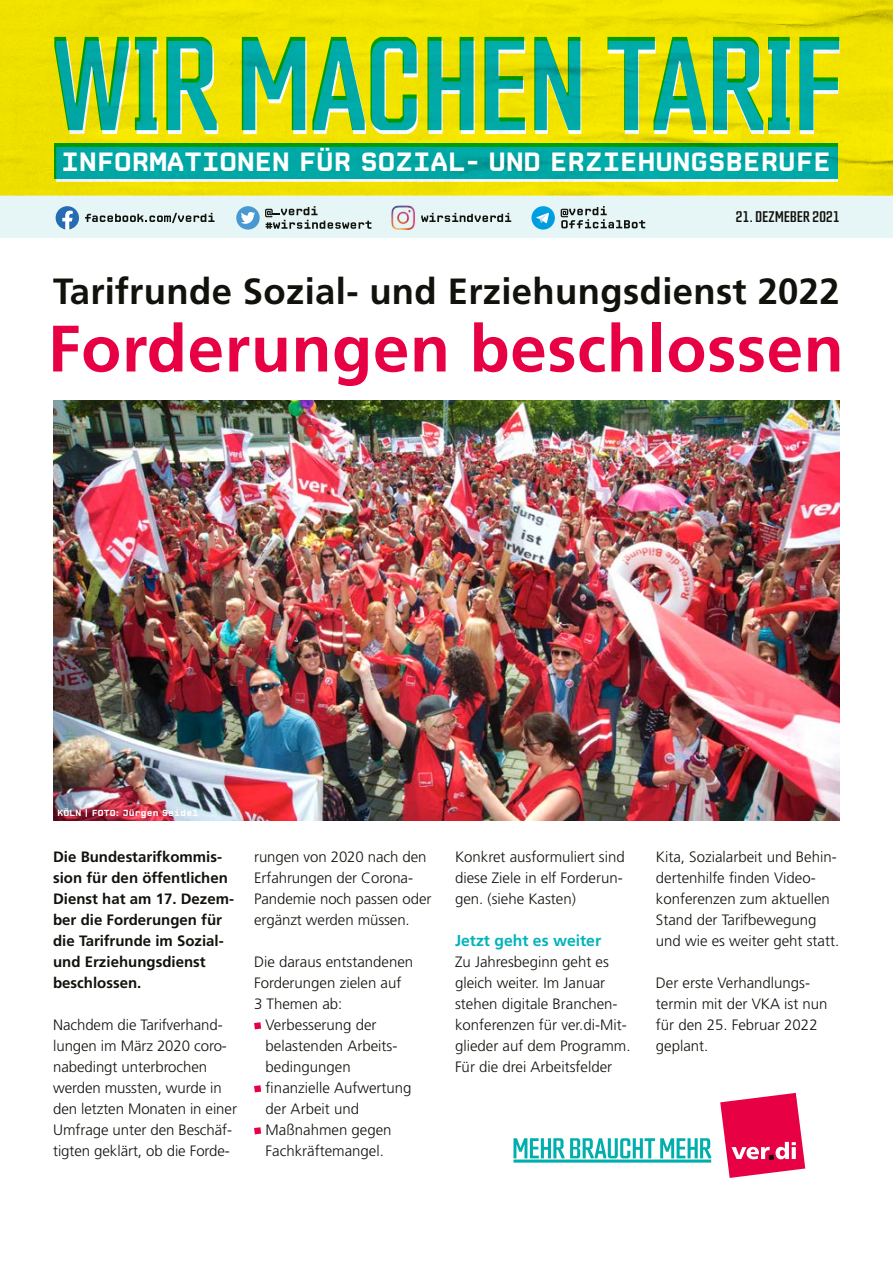
<style>
.page{position:relative;width:893px;height:1263px;background:#fff}
.page>*{position:absolute;margin:0;border:0;box-sizing:border-box;transform-origin:0 0}
.Ueberschrift_28Pt{font:700 65.55px "Frutiger LT Pro";letter-spacing:.01em;color:#e70044}
.Dachzeile{font:700 36.45px "Frutiger LT Pro";letter-spacing:.01em;color:#12120d}
.Text_Kopfzeile_1{font:700 27px "CP Prop v 07";color:#fff}
.Zwischenueberschrift{font:700 15.75px "Frutiger LT Pro";color:#00b4ba}
.Fliesstext_10Pt{font:300 15px/21px "Frutiger LT Pro";color:#12120d}
.Fliesstext_10Pt-2{font:700 15px/21px "Frutiger LT Pro";color:#12120d}
.t1{font:15px "Countach";letter-spacing:.02em;color:#12120d}
.t2{font:700 9px "CP Prop v 07";letter-spacing:.02em;color:#fff}
</style>
<div class="page">
<svg style="left:513px;top:1138px;width:198px;height:24px"></svg>
<svg style="left:254px;top:1022px;width:7px;height:7px"></svg>
<svg style="left:254px;top:1085px;width:7px;height:7px"></svg>
<svg style="left:254px;top:1127px;width:7px;height:7px"></svg>
<img style="left:53px;top:400px;width:787px;height:420px">
<div style="left:668px;top:196px;width:225px;height:42px;background:#e6f5f5"></div>
<div style="left:0;top:196px;width:669px;height:42px;background:#e6f5f5"></div>
<svg style="left:0;top:0;width:893px;height:196px;background:#97cc3f"></svg>
<svg style="left:673px;top:65px;width:15px;height:35px"></svg>
<svg style="left:333px;top:65px;width:14px;height:35px"></svg>
<svg style="left:182px;top:52px;width:18px;height:31px"></svg>
<svg style="left:728px;top:52px;width:18px;height:31px"></svg>
<svg style="left:56px;top:206px;width:23px;height:24px"></svg>
<svg style="left:236px;top:206px;width:24px;height:24px"></svg>
<svg style="left:241px;top:212px;width:14px;height:12px"></svg>
<svg style="left:532px;top:206px;width:23px;height:24px"></svg>
<svg style="left:536px;top:213px;width:13px;height:10px"></svg>
<svg style="left:85px;top:213px;width:130px;height:10px"></svg>
<img style="left:391px;top:206px;width:24px;height:24px">
<svg style="left:421px;top:213px;width:90px;height:9px"></svg>
<svg style="left:561px;top:206px;width:84px;height:22px"></svg>
<svg style="left:265px;top:206px;width:107px;height:23px"></svg>
<svg style="left:720px;top:1093px;width:85px;height:85px"></svg>
<p class="Text_Kopfzeile_1" style="left:62px;top:146px;width:771px">INFORMATIONEN FÜR SOZIAL- UND ERZIEHUNGSBERUFE</p>
<p class="t1" style="left:736px;top:207px;width:105px">21. DEZMEBER 2021</p>
<p class="Dachzeile" style="left:53px;top:270px;width:788px">Tarifrunde Sozial- und Erziehungsdienst 2022</p>
<p class="Ueberschrift_28Pt" style="left:48px;top:310px;width:797px">Forderungen beschlossen</p>
<p class="t2" style="left:57px;top:808px;width:142px">KÖLN | FOTO: Jürgen Seidel</p>
<p class="Fliesstext_10Pt-2" style="left:53px;top:847px;width:182px">Die Bundestarifkommis&shy;sion für den öffentlichen<br>Dienst hat am 17. Dezem&shy;ber die Forderungen für die Tarifrunde im Sozial&shy;und Erziehungsdienst beschlossen.</p>
<p class="Fliesstext_10Pt" style="left:53px;top:1015px;width:185px">Nachdem die Tarifverhand&shy;lungen im März 2020 coro&shy;nabedingt unterbrochen werden mussten, wurde in den letzten Monaten in einer<br>Umfrage unter den Beschäf&shy;tigten geklärt, ob die Forde-</p>
<p class="Fliesstext_10Pt" style="left:254px;top:847px;width:179px">rungen von 2020 nach den<br>Erfahrungen der Corona-<br>Pandemie noch passen oder ergänzt werden müssen.</p>
<p class="Fliesstext_10Pt" style="left:254px;top:952px;width:161px">Die daraus entstandenen<br>Forderungen zielen auf<br>3 Themen ab:</p>
<p class="Fliesstext_10Pt" style="left:266px;top:1015px;width:132px">Verbesserung der belastenden Arbeits&shy;bedingungen</p>
<p class="Fliesstext_10Pt" style="left:266px;top:1078px;width:147px">finanzielle Aufwertung der Arbeit und</p>
<p class="Fliesstext_10Pt" style="left:266px;top:1120px;width:127px">Maßnahmen gegen<br>Fachkräftemangel.</p>
<p class="Fliesstext_10Pt" style="left:455px;top:847px;width:171px">Konkret ausformuliert sind diese Ziele in elf Forderun&shy;gen. (siehe Kasten)</p>
<p class="Zwischenueberschrift" style="left:455px;top:932px;width:148px">Jetzt geht es weiter</p>
<p class="Fliesstext_10Pt" style="left:455px;top:952px;width:177px">Zu Jahresbeginn geht es gleich weiter. Im Januar stehen digitale Branchen&shy;konferenzen für ver.di-Mit&shy;glieder auf dem Programm.<br>Für die drei Arbeitsfelder</p>
<p class="Fliesstext_10Pt" style="left:656px;top:847px;width:185px">Kita, Sozialarbeit und Behin&shy;dertenhilfe finden Video&shy;konferenzen zum aktuellen<br>Stand der Tarifbewegung und wie es weiter geht statt.</p>
<p class="Fliesstext_10Pt" style="left:656px;top:973px;width:173px">Der erste Verhandlungs&shy;termin mit der VKA ist nun für den 25. Februar 2022 geplant.</p>
</div>
